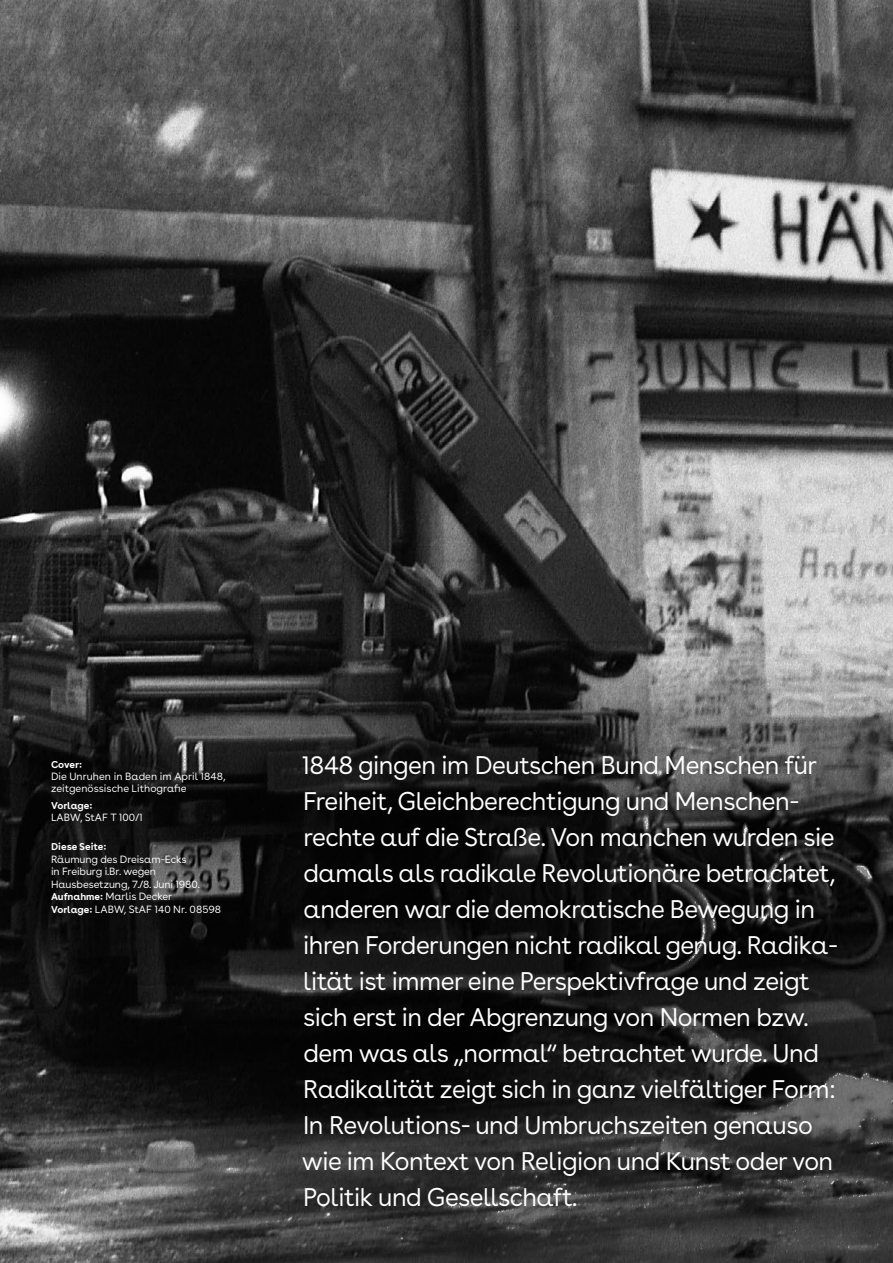
<style>
.page{position:relative;width:893px;height:1263px;background:#fff}
.page>*{position:absolute;margin:0;border:0;box-sizing:border-box;transform-origin:0 0}
.t1{font:25.5px/36px "Buenos Aires";letter-spacing:-.02em;color:#fff}
.t2{font:10.5px/12.5px "Buenos Aires";letter-spacing:-.01em;color:#fff}
.t3{font:700 10.5px "Buenos Aires";color:#fff}
.s1{font-weight:700}
</style>
<div class="page">
<img style="left:0;top:0;width:893px;height:1263px">
<p class="t3" style="left:51px;top:757px;width:32px">Cover:</p>
<p class="t2" style="left:51px;top:769px;width:176px">Die Unruhen in Baden im April 1848, zeitgenössische Lithografie</p>
<p class="t3" style="left:51px;top:798px;width:43px">Vorlage:</p>
<p class="t2" style="left:51px;top:811px;width:93px">LABW, StAF T 100/1</p>
<p class="t3" style="left:51px;top:840px;width:57px">Diese Seite:</p>
<p class="t2" style="left:51px;top:852px;width:172px">Räumung des Dreisam-Ecks<br>in Freiburg i.Br. wegen<br>Hausbesetzung, 7./8. Juni 1980.<br><span class="s1">Aufnahme:</span> Marlis Decker<br><span class="s1">Vorlage:</span> LABW, StAF 140 Nr. 08598</p>
<p class="t1" style="left:301px;top:745px;width:538px">1848 gingen im Deutschen Bund Menschen für Freiheit, Gleichberechtigung und Menschen&shy;rechte auf die Straße. Von manchen wurden sie damals als radikale Revolutionäre betrachtet, anderen war die demokratische Bewegung in ihren Forderungen nicht radikal genug. Radika&shy;lität ist immer eine Perspektivfrage und zeigt sich erst in der Abgrenzung von Normen bzw. dem was als „normal“ betrachtet wurde. Und Radikalität zeigt sich in ganz vielfältiger Form:<br>In Revolutions- und Umbruchszeiten genauso wie im Kontext von Religion und Kunst oder von Politik und Gesellschaft.</p>
</div>
